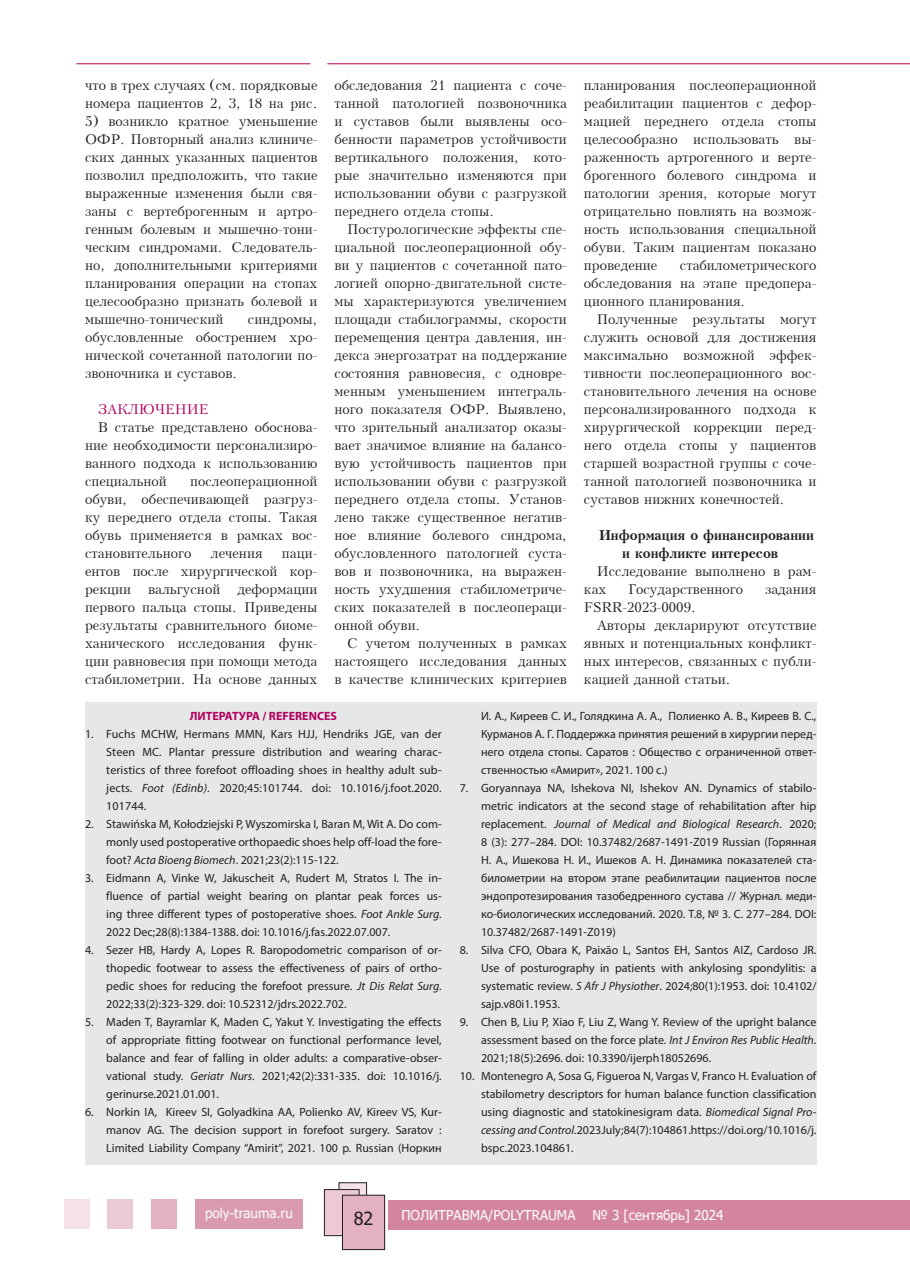
<style>
.page{position:relative;width:910px;height:1280px;background:#fff}
.page>*{position:absolute;margin:0;border:0;box-sizing:border-box;transform-origin:0 0}
.t1{font:18px "Tahoma";color:#231f20}
.t2{font:13.5px/18px "Kudrashov Plain";color:#231f20;text-align:justify}
.t3{font:13.5px "Tahoma";color:#fff}
.t4{font:700 13.5px/18px "Kudrashov";color:#231f20}
.t5{font:13.5px "Kudrashov Plain";color:#b1015c}
.t6{font:12px/18px "Myriad Pro";color:#231f20;text-align:justify}
.t7{font:700 12px "Myriad Pro";color:#b1015c}
.s1{font-style:italic}
</style>
<div class="page">
<div style="left:196px;top:1198px;width:107px;height:30px;background:#da9aae"></div>
<div style="left:151px;top:1198px;width:25px;height:30px;background:#e3b2c1"></div>
<div style="left:107px;top:1198px;width:26px;height:30px;background:#eccad4"></div>
<div style="left:64px;top:1198px;width:25px;height:30px;background:#f5e2e7"></div>
<div style="left:389px;top:1199px;width:521px;height:30px;background:#d3859f"></div>
<div style="left:339px;top:1183px;width:28px;height:36px;background:#f5e2e7"></div>
<div style="left:339px;top:1182px;width:28px;height:37px;border:1px solid #231f20"></div>
<div style="left:324px;top:1189px;width:35px;height:47px;background:#eccad4"></div>
<div style="left:324px;top:1189px;width:35px;height:47px;border:1px solid #231f20"></div>
<div style="left:342px;top:1195px;width:43px;height:54px;background:#e3b2c1"></div>
<div style="left:342px;top:1195px;width:43px;height:55px;border:1px solid #231f20"></div>
<hr style="left:327px;top:63px;width:583px;height:1px;background:#b1015c">
<hr style="left:77px;top:63px;width:233px;height:1px;background:#b1015c">
<div style="left:85px;top:702px;width:731px;height:462px;background:#e6e7e9"></div>
<p class="t2" style="left:85px;top:76px;width:234px">что в трех случаях (см. порядковые номера пациентов 2, 3, 18 на рис.</p>
<p class="t2" style="left:85px;top:112px;width:234px">5) возникло кратное уменьшение ОФР. Повторный анализ клиниче&shy;ских данных указанных пациентов позволил предположить, что такие выраженные изменения были свя&shy;заны с вертеброгенным и артро&shy;генным болевым и мышечно-тони&shy;ческим синдромами. Следователь&shy;но, дополнительными критериями планирования операции на стопах целесообразно признать болевой и мышечно-тонический</p>
<p class="t2" style="left:85px;top:310px;width:234px;text-indent:163px">синдромы, обусловленные обострением хро&shy;нической сочетанной патологии по&shy;звоночника и суставов.</p>
<p class="t5" style="left:98px;top:401px;width:112px">ЗАКЛЮЧЕНИЕ</p>
<p class="t2" style="left:85px;top:418px;width:234px;text-indent:13px">В статье представлено обоснова&shy;ние необходимости персонализиро&shy;ванного подхода к использованию специальной</p>
<p class="t2" style="left:85px;top:472px;width:234px;text-indent:105px">послеоперационной обуви, обеспечивающей разгруз&shy;ку переднего отдела стопы. Такая обувь применяется в рамках вос&shy;становительного</p>
<p class="t2" style="left:211px;top:544px;width:53px">лечения</p>
<p class="t2" style="left:85px;top:544px;width:234px;text-indent:197px">паци&shy;ентов после хирургической кор&shy;рекции</p>
<p class="t2" style="left:85px;top:580px;width:234px;text-indent:152px">деформации первого пальца стопы. Приведены результаты сравнительного биоме&shy;ханического исследования функ&shy;ции равновесия при помощи метода стабилометрии. На основе данных</p>
<p class="t2" style="left:148px;top:580px;width:74px">вальгусной</p>
<p class="t2" style="left:334px;top:76px;width:234px">обследования 21 пациента с соче&shy;танной патологией позвоночника и суставов были выявлены осо&shy;бенности параметров устойчивости вертикального положения, кото&shy;рые значительно изменяются при использовании обуви с разгрузкой переднего отдела стопы.</p>
<p class="t2" style="left:334px;top:220px;width:234px;text-indent:13px">Постурологические эффекты спе&shy;циальной послеоперационной обу&shy;ви у пациентов с сочетанной пато&shy;логией опорно-двигательной систе&shy;мы характеризуются увеличением площади стабилограммы, скорости перемещения центра давления, ин&shy;декса энергозатрат на поддержание состояния равновесия, с одновре&shy;менным уменьшением интеграль&shy;ного показателя ОФР. Выявлено, что зрительный анализатор оказы&shy;вает значимое влияние на балансо&shy;вую устойчивость пациентов при использовании обуви с разгрузкой переднего отдела стопы. Установ&shy;лено также существенное негатив&shy;ное влияние болевого синдрома, обусловленного патологией суста&shy;вов и позвоночника, на выражен&shy;ность ухудшения стабилометриче&shy;ских показателей в послеопераци&shy;онной обуви.</p>
<p class="t2" style="left:334px;top:634px;width:234px;text-indent:13px">С учетом полученных в рамках настоящего исследования данных в качестве клинических критериев</p>
<p class="t2" style="left:584px;top:76px;width:234px">планирования послеоперационной реабилитации пациентов с дефор&shy;мацией переднего отдела стопы целесообразно использовать вы&shy;раженность артрогенного и верте&shy;брогенного болевого синдрома и патологии зрения, которые могут отрицательно повлиять на возмож&shy;ность использования специальной обуви. Таким пациентам показано проведение</p>
<p class="t2" style="left:584px;top:256px;width:234px;text-indent:96px">стабилометрического обследования на этапе предопера&shy;ционного планирования.</p>
<p class="t2" style="left:584px;top:310px;width:234px;text-indent:13px">Полученные результаты могут служить основой для достижения максимально возможной эффек&shy;тивности послеоперационного вос&shy;становительного лечения на основе персонализированного подхода к хирургической коррекции перед&shy;него отдела стопы у пациентов старшей возрастной группы с соче&shy;танной патологией позвоночника и суставов нижних конечностей.</p>
<p class="t4" style="left:622px;top:526px;width:193px;text-indent:-23px">Информация о финансировании и конфликте интересов</p>
<p class="t2" style="left:584px;top:562px;width:234px;text-indent:13px">Исследование выполнено в рам&shy;ках</p>
<p class="t2" style="left:628px;top:580px;width:116px">Государственного</p>
<p class="t2" style="left:765px;top:580px;width:53px">задания</p>
<p class="t2" style="left:584px;top:598px;width:113px">FSRR-2023-0009.</p>
<p class="t2" style="left:597px;top:616px;width:221px">Авторы декларируют отсутствие</p>
<p class="t2" style="left:584px;top:634px;width:234px">явных и потенциальных конфликт-</p>
<p class="t2" style="left:584px;top:652px;width:234px">ных интересов, связанных с публи-</p>
<p class="t2" style="left:584px;top:670px;width:148px">кацией данной статьи.</p>
<p class="t7" style="left:190px;top:708px;width:149px">ЛИТЕРАТУРА / REFERENCES</p>
<p class="t6" style="left:106px;top:725px;width:337px;text-indent:-21px">1. Fuchs MCHW, Hermans MMN, Kars HJJ, Hendriks JGE, van der Steen MC. Plantar pressure distribution and wearing charac&shy;teristics of three forefoot offloading shoes in healthy adult sub&shy;jects. <span class="s1">Foot (Edinb)</span>. 2020;45:101744. doi: 10.1016/j.foot.2020.<br>101744.</p>
<p class="t6" style="left:106px;top:815px;width:337px;text-indent:-21px">2. Stawińska M, Kołodziejski P, Wyszomirska I, Baran M, Wit A. Do com&shy;monly used postoperative orthopaedic shoes help off-load the fore&shy;foot? <span class="s1">Acta Bioeng Biomech</span>. 2021;23(2):115-122.</p>
<p class="t6" style="left:106px;top:869px;width:337px;text-indent:-21px">3. Eidmann A, Vinke W, Jakuscheit A, Rudert M, Stratos I. The in&shy;fluence of partial weight bearing on plantar peak forces us&shy;ing three different types of postoperative shoes. <span class="s1">Foot Ankle Surg</span>.<br>2022 Dec;28(8):1384-1388. doi: 10.1016/j.fas.2022.07.007.</p>
<p class="t6" style="left:106px;top:941px;width:337px;text-indent:-21px">4. Sezer HB, Hardy A, Lopes R. Baropodometric comparison of or&shy;thopedic footwear to assess the effectiveness of pairs of ortho&shy;pedic shoes for reducing the forefoot pressure. <span class="s1">Jt Dis Relat Surg</span>.<br>2022;33(2):323-329. doi: 10.52312/jdrs.2022.702.</p>
<p class="t6" style="left:106px;top:1013px;width:337px;text-indent:-21px">5. Maden T, Bayramlar K, Maden C, Yakut Y. Investigating the effects of appropriate fitting footwear on functional performance level, balance and fear of falling in older adults: а comparative-obser&shy;vational study. <span class="s1">Geriatr Nurs</span>. 2021;42(2):331-335. doi: 10.1016/j. gerinurse.2021.01.001.</p>
<p class="t6" style="left:106px;top:1103px;width:337px;text-indent:-21px">6. Norkin IА, Kireev SI, Golyadkina AA, Polienko AV, Kireev VS, Kur&shy;manov AG. The decision support in forefoot surgery. Saratov :<br>Limited Liability Company “Amirit”, 2021. 100 p. Russian (Норкин</p>
<p class="t6" style="left:481px;top:707px;width:337px">И. А., Киреев С. И., Голядкина А. А., Полиенко А. В., Киреев В. С., Курманов А. Г. Поддержка принятия решений в хирургии перед&shy;него отдела стопы. Саратов : Общество с ограниченной ответ&shy;ственностью «Амирит», 2021. 100 с.)</p>
<p class="t6" style="left:481px;top:779px;width:337px;text-indent:-21px">7. Goryannaya NA, Ishekova NI, Ishekov AN. Dynamics of stabilo&shy;metric indicators at the second stage of rehabilitation after hip replacement. <span class="s1">Journal of Medical and Biological Research</span>. 2020; 8 (3): 277–284. DOI: 10.37482/2687-1491-Z019 Russian (Горянная Н. А., Ишекова Н. И., Ишеков А. Н. Динамика показателей ста&shy;билометрии на втором этапе реабилитации пациентов после эндопротезирования тазобедренного сустава // Журнал<span class="s1">.</span> меди&shy;ко<span class="s1">-</span>биологических исследований. 2020. Т.8, № 3. С. 277–284. DOI:<br>10.37482/2687-1491-Z019)</p>
<p class="t6" style="left:481px;top:941px;width:337px;text-indent:-21px">8. Silva CFO, Obara K, Paixão L, Santos EH, Santos AIZ, Cardoso JR.<br>Use of posturography in patients with ankylosing spondylitis: a systematic review. <span class="s1">S Afr J Physiother</span>. 2024;80(1):1953. doi: 10.4102/ sajp.v80i1.1953.</p>
<p class="t6" style="left:481px;top:1013px;width:337px;text-indent:-21px">9. Chen B, Liu P, Xiao F, Liu Z, Wang Y. Review of the upright balance assessment based on the force plate. <span class="s1">Int J Environ Res Public Health</span>.<br>2021;18(5):2696. doi: 10.3390/ijerph18052696.</p>
<p class="t6" style="left:481px;top:1067px;width:337px;text-indent:-21px">10. Montenegro A, Sosa G, Figueroa N, Vargas V, Franco H. Evaluation of stabilometry descriptors for human balance function classification using diagnostic and statokinesigram data. <span class="s1">Biomedical Signal Pro&shy;cessing and Control</span>.2023July;84(7):104861.https://doi.org/10.1016/j. bspc.2023.104861.</p>
<p class="t3" style="left:205px;top:1204px;width:89px">poly-trauma.ru</p>
<h1 class="t1" style="left:354px;top:1206px;width:21px">82</h1>
<p class="t3" style="left:401px;top:1206px;width:176px">ПОЛИТРАВМА/POLYTRAUMA</p>
<p class="t3" style="left:592px;top:1206px;width:133px">№ 3 [сентябрь] 2024</p>
</div>
